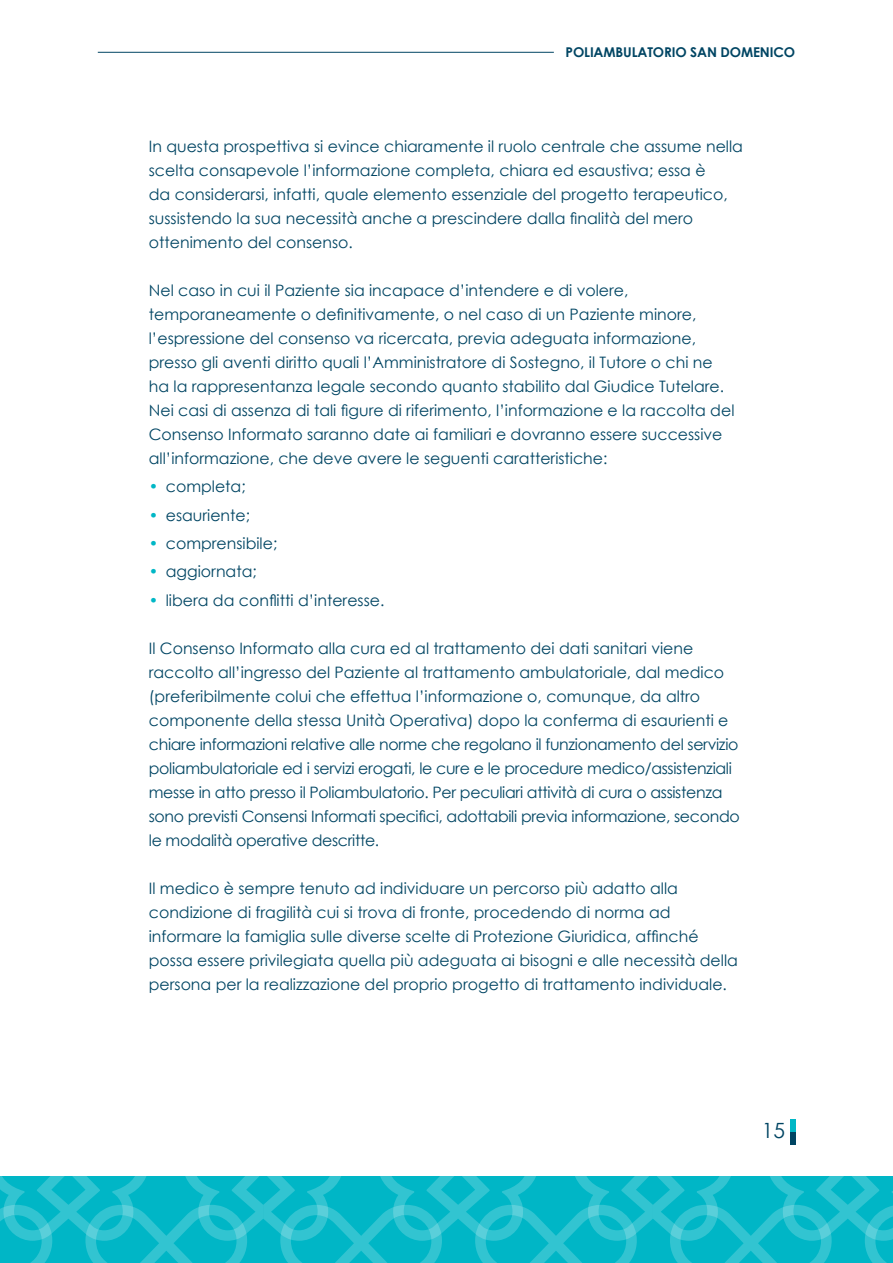
<style>
.page{position:relative;width:893px;height:1263px;background:#fff}
.page>*{position:absolute;margin:0;border:0;box-sizing:border-box;transform-origin:0 0}
.t1{font:21px "Century Gothic";color:#004563}
.t2{font:15.75px/24px "Century Gothic";color:#004563}
.t3{font:15.75px/24px "Century Gothic";letter-spacing:-.02em;color:#004563}
.t4{font:700 13.5px "Century Gothic";letter-spacing:-.01em;color:#004563}
.s1{color:#00b7c6}
</style>
<div class="page">
<svg style="left:0;top:1176px;width:893px;height:87px;background:#14bbca"></svg>
<hr style="left:98px;top:52px;width:456px;height:1px;background:#004563">
<div style="left:790px;top:1132px;width:5px;height:12px;background:#004563"></div>
<div style="left:790px;top:1119px;width:5px;height:13px;background:#00b7c6"></div>
<p class="t4" style="left:566px;top:42px;width:231px">POLIAMBULATORIO SAN DOMENICO</p>
<p class="t2" style="left:149px;top:134px;width:596px">In questa prospettiva si evince chiaramente il ruolo centrale che assume nella scelta consapevole l’informazione completa, chiara ed esaustiva; essa è<br>da considerarsi, infatti, quale elemento essenziale del progetto terapeutico, sussistendo la sua necessità anche a prescindere dalla finalità del mero ottenimento del consenso.</p>
<p class="t2" style="left:149px;top:278px;width:587px">Nel caso in cui il Paziente sia incapace d’intendere e di volere, temporaneamente o definitivamente, o nel caso di un Paziente minore, l’espressione del consenso va ricercata, previa adeguata informazione, presso gli aventi diritto quali l’Amministratore di Sostegno, il Tutore o chi ne ha la rappresentanza legale secondo quanto stabilito dal Giudice Tutelare.<br>Nei casi di assenza di tali figure di riferimento, l’informazione e la raccolta del Consenso Informato saranno date ai familiari e dovranno essere successive all’informazione, che deve avere le seguenti caratteristiche:</p>
<p class="t2" style="left:149px;top:474px;width:98px"><span class="s1">•</span> completa;</p>
<p class="t2" style="left:149px;top:503px;width:103px"><span class="s1">•</span> esauriente;</p>
<p class="t2" style="left:149px;top:531px;width:130px"><span class="s1">•</span> comprensibile;</p>
<p class="t2" style="left:149px;top:559px;width:109px"><span class="s1">•</span> aggiornata;</p>
<p class="t2" style="left:149px;top:588px;width:237px"><span class="s1">•</span> libera da conflitti d’interesse.</p>
<p class="t3" style="left:149px;top:636px;width:592px">Il Consenso Informato alla cura ed al trattamento dei dati sanitari viene raccolto all’ingresso del Paziente al trattamento ambulatoriale, dal medico (preferibilmente colui che effettua l’informazione o, comunque, da altro componente della stessa Unità Operativa) dopo la conferma di esaurienti e chiare informazioni relative alle norme che regolano il funzionamento del servizio poliambulatoriale ed i servizi erogati, le cure e le procedure medico/assistenziali messe in atto presso il Poliambulatorio. Per peculiari attività di cura o assistenza sono previsti Consensi Informati specifici, adottabili previa informazione, secondo le modalità operative descritte.</p>
<p class="t2" style="left:149px;top:876px;width:591px">Il medico è sempre tenuto ad individuare un percorso più adatto alla condizione di fragilità cui si trova di fronte, procedendo di norma ad informare la famiglia sulle diverse scelte di Protezione Giuridica, affinché possa essere privilegiata quella più adeguata ai bisogni e alle necessità della persona per la realizzazione del proprio progetto di trattamento individuale.</p>
<h1 class="t1" style="left:762px;top:1116px;width:25px">15</h1>
</div>
